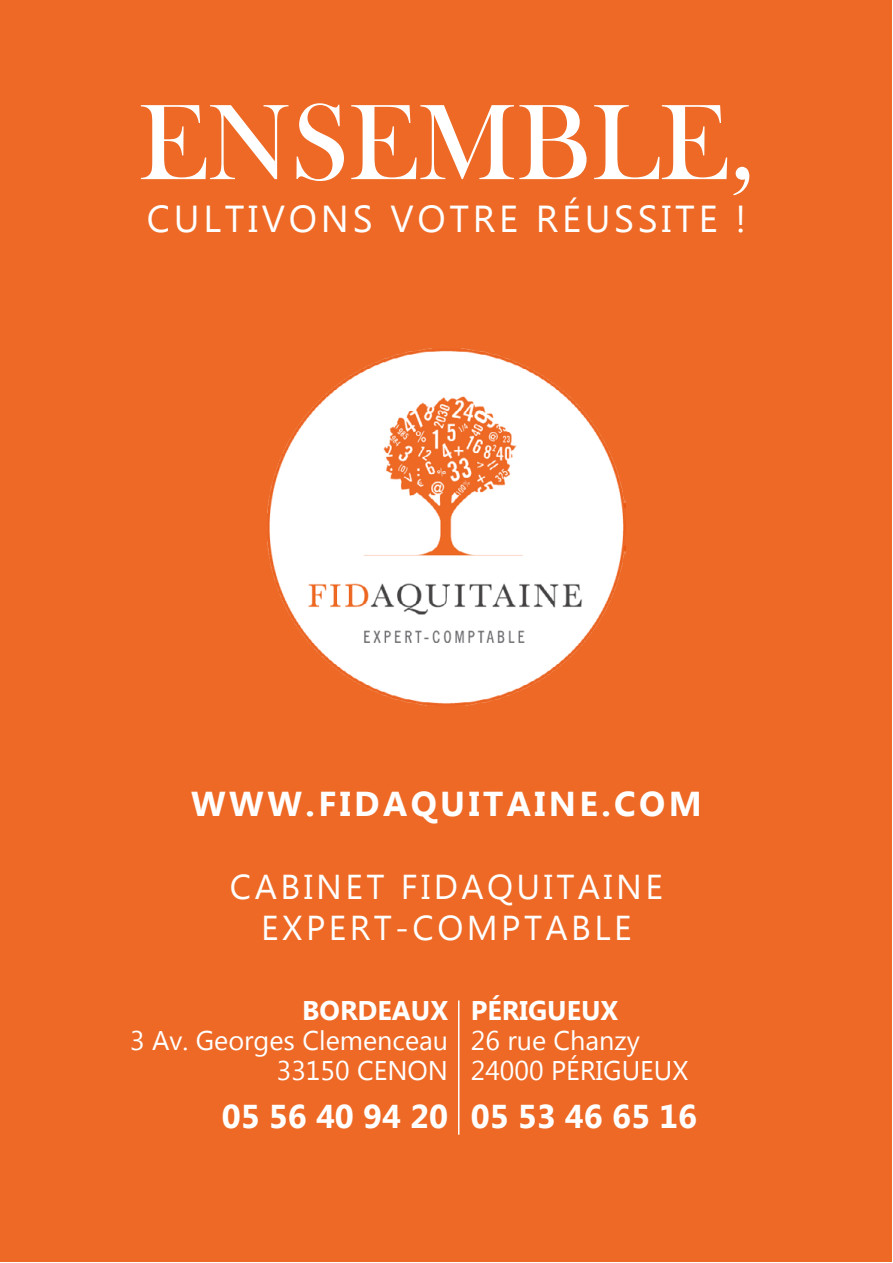
<style>
.page{position:relative;width:893px;height:1263px;background:#fff}
.page>*{position:absolute;margin:0;border:0;box-sizing:border-box;transform-origin:0 0}
.t1{font:111px "Bask Old Face";color:#fff}
.t2{font:37.5px "Lao UI";letter-spacing:.1em;color:#fff}
.t3{font:34.5px/41.4px "Lao UI";letter-spacing:.1em;color:#fff;text-align:center}
.t4{font:700 34.5px "Lao UI";letter-spacing:.1em;color:#fff}
.t5{font:700 33px "Lao UI";color:#fff}
.t6{font:27px/30px "Lao UI";color:#fff}
.t7{font:700 27px "Lao UI";color:#fff}
</style>
<div class="page">
<div style="left:1px;top:1px;width:891px;height:1261px;background:#ed6925"></div>
<img style="left:268px;top:348px;width:357px;height:358px">
<hr style="left:458px;top:1000px;width:1px;height:135px;background:#fff">
<h1 class="t1" style="left:138px;top:81px;width:618px">ENSEMBLE,</h1>
<h2 class="t2" style="left:147px;top:193px;width:601px">CULTIVONS VOTRE RÉUSSITE !</h2>
<p class="t4" style="left:191px;top:780px;width:512px">WWW.FIDAQUITAINE.COM</p>
<p class="t3" style="left:230px;top:864px;width:435px">CABINET FIDAQUITAINE<br>EXPERT-COMPTABLE</p>
<p class="t7" style="left:302px;top:992px;width:147px">BORDEAUX</p>
<p class="t6" style="left:130px;top:1024px;width:319px;text-align:right">3 Av. Georges Clemenceau<br>33150 CENON</p>
<p class="t5" style="left:222px;top:1094px;width:228px">05 56 40 94 20</p>
<p class="t7" style="left:471px;top:992px;width:149px">PÉRIGUEUX</p>
<p class="t6" style="left:471px;top:1024px;width:219px">26 rue Chanzy<br>24000 PÉRIGUEUX</p>
<p class="t5" style="left:471px;top:1094px;width:228px">05 53 46 65 16</p>
</div>
